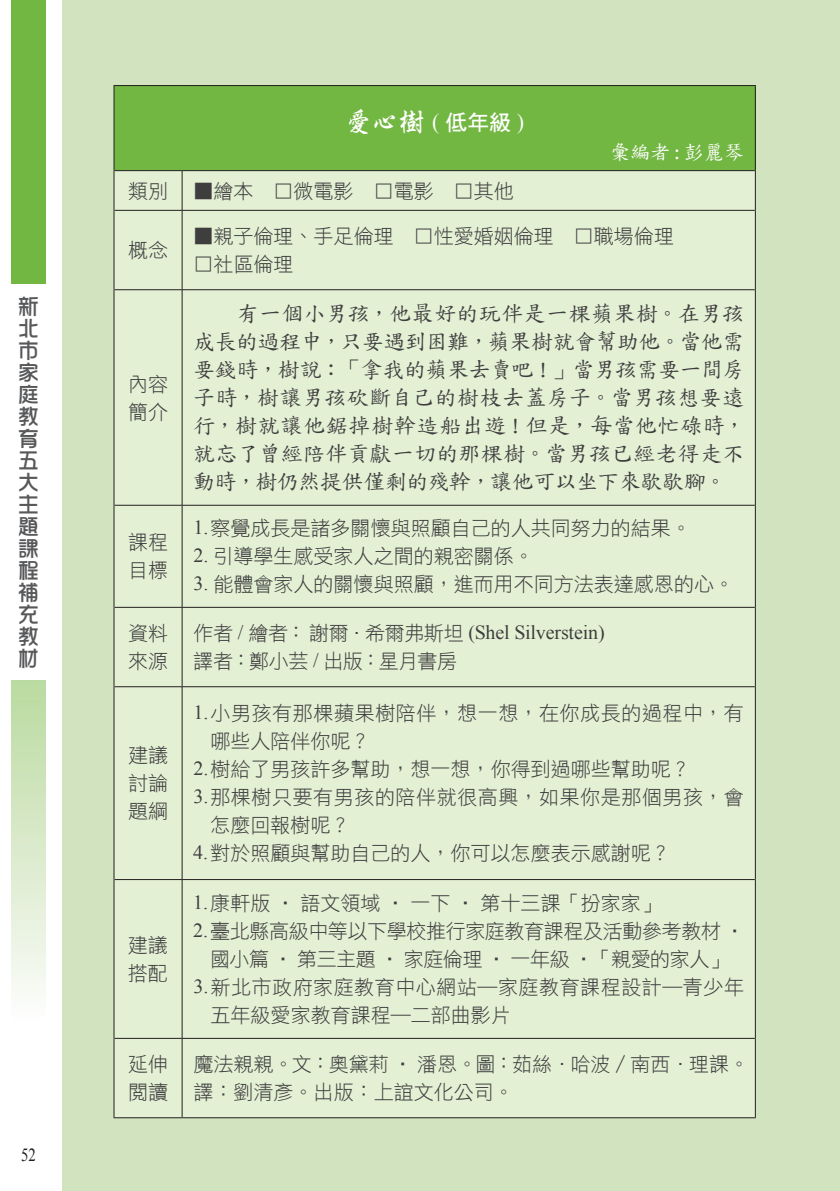
<style>
.page{position:relative;width:840px;height:1191px;background:#fff}
.page>*{position:absolute;margin:0;border:0;box-sizing:border-box;transform-origin:0 0}
.t1{font:28px "Singkai EG Bold Big 5";color:#fff}
.t2{font:22px/28px "DF Biao Kai W5 WINP BF";letter-spacing:-.01em;color:#3e3e3f;text-align:justify}
.t3{font:22px/22px "DF Hua Zong W5 WINP BF";color:#57585a;text-align:justify}
.t4{font:20px/28px "DF Hei W3 WINP BF";color:#3e3e3f}
.t5{font:20px "DF Hei W3 WINP BF";letter-spacing:-.02em;color:#3e3e3f}
.t6{font:20px "DF Hei W3 WINP BF";letter-spacing:.03em;color:#3e3e3f}
.t7{font:20px "Times New Roman";letter-spacing:-.01em;color:#3e3e3f}
.t8{font:20px "DF Hei W3 WINP BF";letter-spacing:.025em;color:#3e3e3f}
.t9{font:20px "DF Biao Kai W5 WINP BF";color:#fff}
.t10{font:18.4px "Times New Roman";color:#231f20;scale:.8 1}
.s1{font-family:"Times New Roman";font-size:22px}
.s2{font-family:"DF Hei W7 WINP BF";font-size:22px}
.s3{font-family:"Times New Roman"}
.s4{font-family:"DF Hei W3 WINP BF"}
</style>
<div class="page">
<div style="left:62px;top:0;width:777px;height:1191px;background:#d2e4bf"></div>
<div style="left:11px;top:0;width:34px;height:283px;background:#73b743"></div>
<div style="left:11px;top:680px;width:34px;height:511px;background:linear-gradient(to bottom,#c0dca8,#fff)"></div>
<div style="left:114px;top:86px;width:641px;height:85px;background:#73b743"></div>
<div style="left:114px;top:171px;width:640px;height:867px;background:#e4f0d4"></div>
<div style="left:114px;top:1039px;width:640px;height:78px;background:#e4f0d4"></div>
<hr style="left:114px;top:170px;width:68px;height:1px;background:#231f20">
<hr style="left:182px;top:170px;width:572px;height:1px;background:#231f20">
<hr style="left:182px;top:171px;width:1px;height:39px;background:#231f20">
<hr style="left:114px;top:210px;width:68px;height:1px;background:#231f20">
<hr style="left:182px;top:210px;width:572px;height:1px;background:#231f20">
<hr style="left:182px;top:211px;width:1px;height:78px;background:#231f20">
<hr style="left:114px;top:289px;width:68px;height:1px;background:#231f20">
<hr style="left:182px;top:289px;width:572px;height:1px;background:#231f20">
<hr style="left:182px;top:290px;width:1px;height:215px;background:#231f20">
<hr style="left:114px;top:505px;width:68px;height:1px;background:#231f20">
<hr style="left:182px;top:505px;width:572px;height:1px;background:#231f20">
<hr style="left:182px;top:505px;width:1px;height:102px;background:#231f20">
<hr style="left:114px;top:607px;width:68px;height:1px;background:#231f20">
<hr style="left:182px;top:607px;width:572px;height:1px;background:#231f20">
<hr style="left:182px;top:607px;width:1px;height:79px;background:#231f20">
<hr style="left:114px;top:686px;width:68px;height:1px;background:#231f20">
<hr style="left:182px;top:686px;width:572px;height:1px;background:#231f20">
<hr style="left:182px;top:687px;width:1px;height:192px;background:#231f20">
<hr style="left:114px;top:879px;width:68px;height:1px;background:#231f20">
<hr style="left:182px;top:879px;width:572px;height:1px;background:#231f20">
<hr style="left:182px;top:879px;width:1px;height:159px;background:#231f20">
<hr style="left:114px;top:1038px;width:68px;height:1px;background:#231f20">
<hr style="left:182px;top:1038px;width:572px;height:1px;background:#231f20">
<hr style="left:182px;top:1038px;width:1px;height:79px;background:#231f20">
<hr style="left:113px;top:85px;width:69px;height:1px;background:#231f20">
<hr style="left:113px;top:86px;width:1px;height:85px;background:#231f20">
<hr style="left:182px;top:85px;width:573px;height:1px;background:#231f20">
<hr style="left:754px;top:86px;width:1px;height:85px;background:#231f20">
<hr style="left:113px;top:171px;width:1px;height:39px;background:#231f20">
<hr style="left:754px;top:171px;width:1px;height:39px;background:#231f20">
<hr style="left:113px;top:210px;width:1px;height:80px;background:#231f20">
<hr style="left:754px;top:210px;width:1px;height:80px;background:#231f20">
<hr style="left:113px;top:290px;width:1px;height:215px;background:#231f20">
<hr style="left:754px;top:290px;width:1px;height:215px;background:#231f20">
<hr style="left:113px;top:505px;width:1px;height:102px;background:#231f20">
<hr style="left:754px;top:505px;width:1px;height:102px;background:#231f20">
<hr style="left:113px;top:607px;width:1px;height:79px;background:#231f20">
<hr style="left:754px;top:607px;width:1px;height:79px;background:#231f20">
<hr style="left:113px;top:686px;width:1px;height:193px;background:#231f20">
<hr style="left:754px;top:686px;width:1px;height:193px;background:#231f20">
<hr style="left:113px;top:879px;width:1px;height:159px;background:#231f20">
<hr style="left:754px;top:879px;width:1px;height:159px;background:#231f20">
<hr style="left:113px;top:1038px;width:1px;height:79px;background:#231f20">
<hr style="left:754px;top:1038px;width:1px;height:79px;background:#231f20">
<hr style="left:113px;top:1117px;width:69px;height:1px;background:#231f20">
<hr style="left:182px;top:1117px;width:573px;height:1px;background:#231f20">
<p class="t3" style="left:17px;top:295px;width:23px">新北市家庭教育五大主題課程補充教材</p>
<p class="t10" style="left:21px;top:1142px;width:20px">52</p>
<h1 class="t1" style="left:344px;top:108px;width:181px">愛心樹 <span class="s1">(</span> <span class="s2">低年級</span> <span class="s1">)</span></h1>
<p class="t4" style="left:128px;top:176px;width:41px">類別</p>
<p class="t4" style="left:193px;top:176px;width:322px">▓繪本 □微電影 □電影 □其他</p>
<p class="t9" style="left:609px;top:142px;width:135px">彙編者 : 彭麗琴</p>
<p class="t4" style="left:128px;top:236px;width:41px">概念</p>
<p class="t4" style="left:128px;top:369px;width:41px">內容簡介</p>
<p class="t4" style="left:128px;top:528px;width:42px">課程目標</p>
<p class="t4" style="left:193px;top:222px;width:481px">▓親子倫理、手足倫理 □性愛婚姻倫理 □職場倫理</p>
<p class="t4" style="left:193px;top:250px;width:101px">□社區倫理</p>
<p class="t2" style="left:193px;top:299px;width:553px;text-indent:44px">有一個小男孩，他最好的玩伴是一棵蘋果樹。在男孩成長的過程中，只要遇到困難，蘋果樹就會幫助他。當他需要錢時，樹說：「拿我的蘋果去賣吧！」當男孩需要一間房子時，樹讓男孩砍斷自己的樹枝去蓋房子。當男孩想要遠行，樹就讓他鋸掉樹幹造船出遊！但是，每當他忙碌時，就忘了曾經陪伴貢獻一切的那棵樹。當男孩已經老得走不動時，樹仍然提供僅剩的殘幹，讓他可以坐下來歇歇腳。</p>
<p class="t4" style="left:193px;top:514px;width:498px"><span class="s3">1.</span>察覺成長是諸多關懷與照顧自己的人共同努力的結果。</p>
<p class="t4" style="left:193px;top:542px;width:341px"><span class="s3">2.</span> 引導學生感受家人之間的親密關係。</p>
<p class="t4" style="left:193px;top:570px;width:541px"><span class="s3">3.</span> 能體會家人的關懷與照顧，進而用不同方法表達感恩的心。</p>
<p class="t4" style="left:128px;top:619px;width:42px">資料來源</p>
<p class="t7" style="left:193px;top:619px;width:412px"><span class="s4">作者</span> / <span class="s4">繪者：謝爾．希爾弗斯坦</span> (Shel Silverstein)</p>
<p class="t5" style="left:193px;top:651px;width:265px">譯者：鄭小芸 <span class="s3">/</span> 出版：星月書房</p>
<p class="t4" style="left:128px;top:741px;width:42px;text-align:justify">建議討論題綱</p>
<p class="t4" style="left:128px;top:931px;width:41px">建議搭配</p>
<p class="t6" style="left:193px;top:703px;width:551px"><span class="s3">1.</span>小男孩有那棵蘋果樹陪伴，想一想，在你成長的過程中，有</p>
<p class="t4" style="left:210px;top:727px;width:161px">哪些人陪伴你呢？</p>
<p class="t4" style="left:193px;top:755px;width:499px"><span class="s3">2.</span>樹給了男孩許多幫助，想一想，你得到過哪些幫助呢？</p>
<p class="t6" style="left:193px;top:787px;width:551px"><span class="s3">3.</span>那棵樹只要有男孩的陪伴就很高興，如果你是那個男孩，會</p>
<p class="t4" style="left:210px;top:811px;width:142px">怎麼回報樹呢？</p>
<p class="t4" style="left:193px;top:839px;width:478px"><span class="s3">4.</span>對於照顧與幫助自己的人，你可以怎麼表示感謝呢？</p>
<p class="t4" style="left:193px;top:889px;width:468px"><span class="s3">1.</span>康軒版 ‧ 語文領域 ‧ 一下 ‧ 第十三課「扮家家」</p>
<p class="t5" style="left:193px;top:921px;width:552px"><span class="s3">2.</span>臺北縣高級中等以下學校推行家庭教育課程及活動參考教材 ‧</p>
<p class="t5" style="left:210px;top:949px;width:520px">國小篇 ‧ 第三主題 ‧ 家庭倫理 ‧ 一年級 ‧「親愛的家人」</p>
<p class="t8" style="left:193px;top:977px;width:552px"><span class="s3">3.</span>新北市政府家庭教育中心網站―家庭教育課程設計―青少年</p>
<p class="t4" style="left:210px;top:1001px;width:302px">五年級愛家教育課程―二部曲影片</p>
<p class="t4" style="left:128px;top:1050px;width:41px">延伸閱讀</p>
<p class="t4" style="left:193px;top:1050px;width:556px">魔法親親。文：奧黛莉 ‧ 潘恩。圖：茹絲．哈波∕南西．理課。譯：劉清彥。出版：上誼文化公司。</p>
</div>
